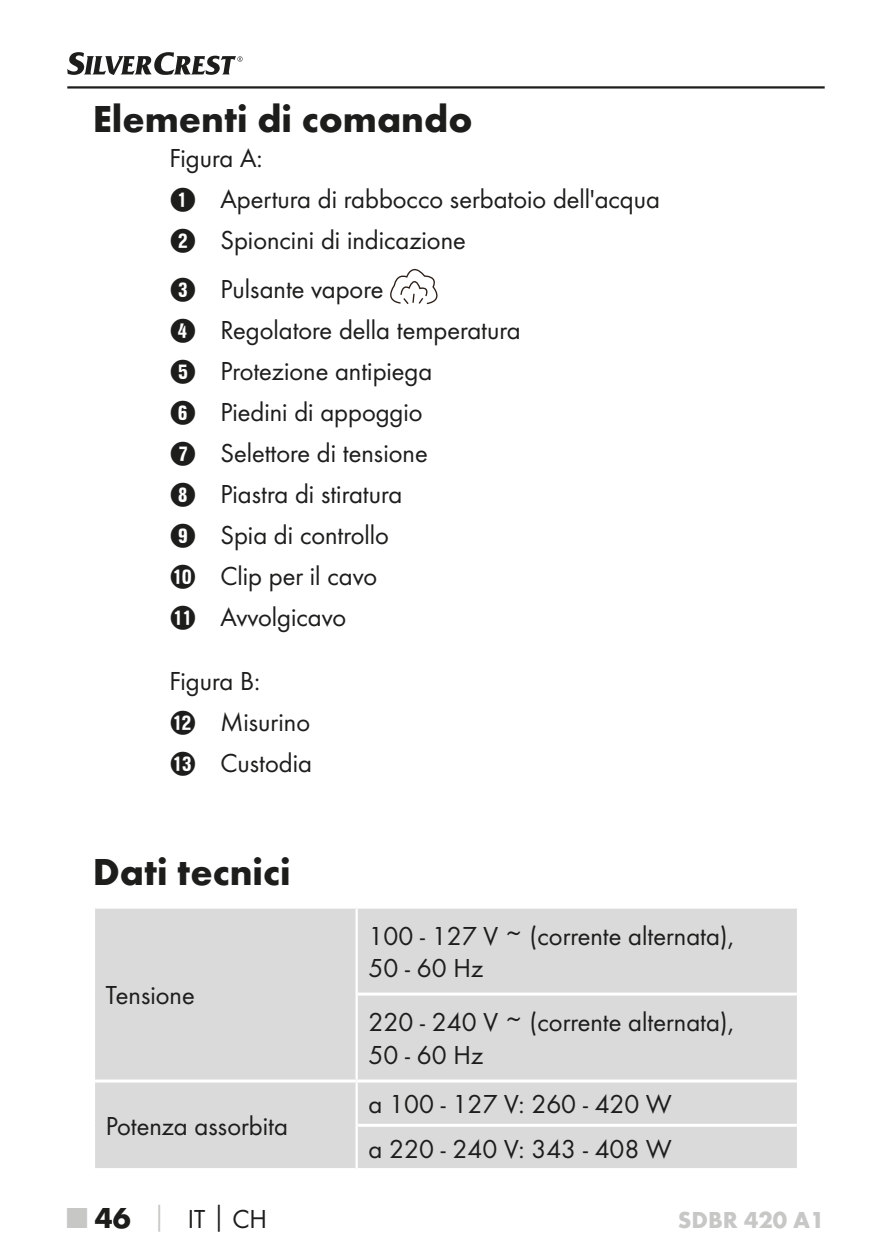
<style>
.page{position:relative;width:892px;height:1259px;background:#fff}
.page>*{position:absolute;margin:0;border:0;box-sizing:border-box;transform-origin:0 0}
.t1{font:700 39px "Futura";color:#1d1d1b}
.t2{font:27px/40.8px "Futura Boo";color:#1d1d1b}
.t3{font:700 24px "Futura";color:#c7c7c6}
.s1{font-family:"Hako PI Nummern"}
.s2{font-family:"Futura";font-weight:700;font-size:30px;color:#c7c7c6}
.s3{font-family:"Futura";font-weight:700;font-size:30px}
.s4{font-family:"Futura";font-weight:700;color:#c7c7c6}
.s5{font-family:"Futura";font-weight:700}
</style>
<div class="page">
<hr style="left:67px;top:86px;width:757px;height:3px;background:#1d1d1b">
<svg style="left:67px;top:52px;width:175px;height:23px"></svg>
<svg style="left:390px;top:269px;width:47px;height:35px"></svg>
<div style="left:95px;top:908px;width:701px;height:260px;background:#dadada"></div>
<hr style="left:358px;top:992px;width:438px;height:3px;background:#fff">
<hr style="left:95px;top:1079px;width:261px;height:3px;background:#fff">
<hr style="left:356px;top:1079px;width:440px;height:3px;background:#fff">
<hr style="left:358px;top:1123px;width:438px;height:3px;background:#fff">
<hr style="left:355px;top:908px;width:3px;height:86px;background:#fff">
<hr style="left:355px;top:994px;width:3px;height:85px;background:#fff">
<hr style="left:355px;top:1082px;width:3px;height:43px;background:#fff">
<hr style="left:355px;top:1125px;width:3px;height:43px;background:#fff">
<h1 class="t1" style="left:93px;top:95px;width:381px">Elementi di comando</h1>
<p class="t2" style="left:169px;top:138px;width:492px">Figura A:<br><span class="s1">1</span> Apertura di rabbocco serbatoio dell'acqua<br><span class="s1">2</span> Spioncini di indicazione</p>
<p class="t2" style="left:169px;top:269px;width:353px"><span class="s1">3</span> Pulsante vapore<br><span class="s1">4</span> Regolatore della temperatura<br><span class="s1">5</span> Protezione antipiega<br><span class="s1">6</span> Piedini di appoggio<br><span class="s1">7</span> Selettore di tensione<br><span class="s1">8</span> Piastra di stiratura<br><span class="s1">9</span> Spia di controllo<br><span class="s1">0</span> Clip per il cavo<br><span class="s1">q</span> Avvolgicavo</p>
<p class="t2" style="left:169px;top:660px;width:144px">Figura B:<br><span class="s1">w</span> Misurino <span class="s1">e</span> Custodia</p>
<h1 class="t1" style="left:93px;top:848px;width:199px">Dati tecnici</h1>
<p class="t2" style="left:106px;top:974px;width:90px">Tensione</p>
<p class="t2" style="left:106px;top:1105px;width:183px">Potenza assorbita</p>
<p class="t2" style="left:368px;top:919px;width:367px;line-height:32.4px">100 - 127 V ~ (corrente alternata),<br>50 - 60 Hz</p>
<p class="t2" style="left:368px;top:1006px;width:367px;line-height:32.4px">220 - 240 V ~ (corrente alternata),<br>50 - 60 Hz</p>
<p class="t2" style="left:368px;top:1082px;width:304px;line-height:44.4px">a 100 - 127 V: 260 - 420 W a 220 - 240 V: 343 - 408 W</p>
<p class="t2" style="left:67px;top:1198px;width:201px"><span class="s2">■</span> <span class="s3">46</span> <span class="s4">│</span> IT<span class="s5">│</span>CH</p>
<p class="t3" style="left:677px;top:1204px;width:148px">SDBR 420 A1</p>
</div>
